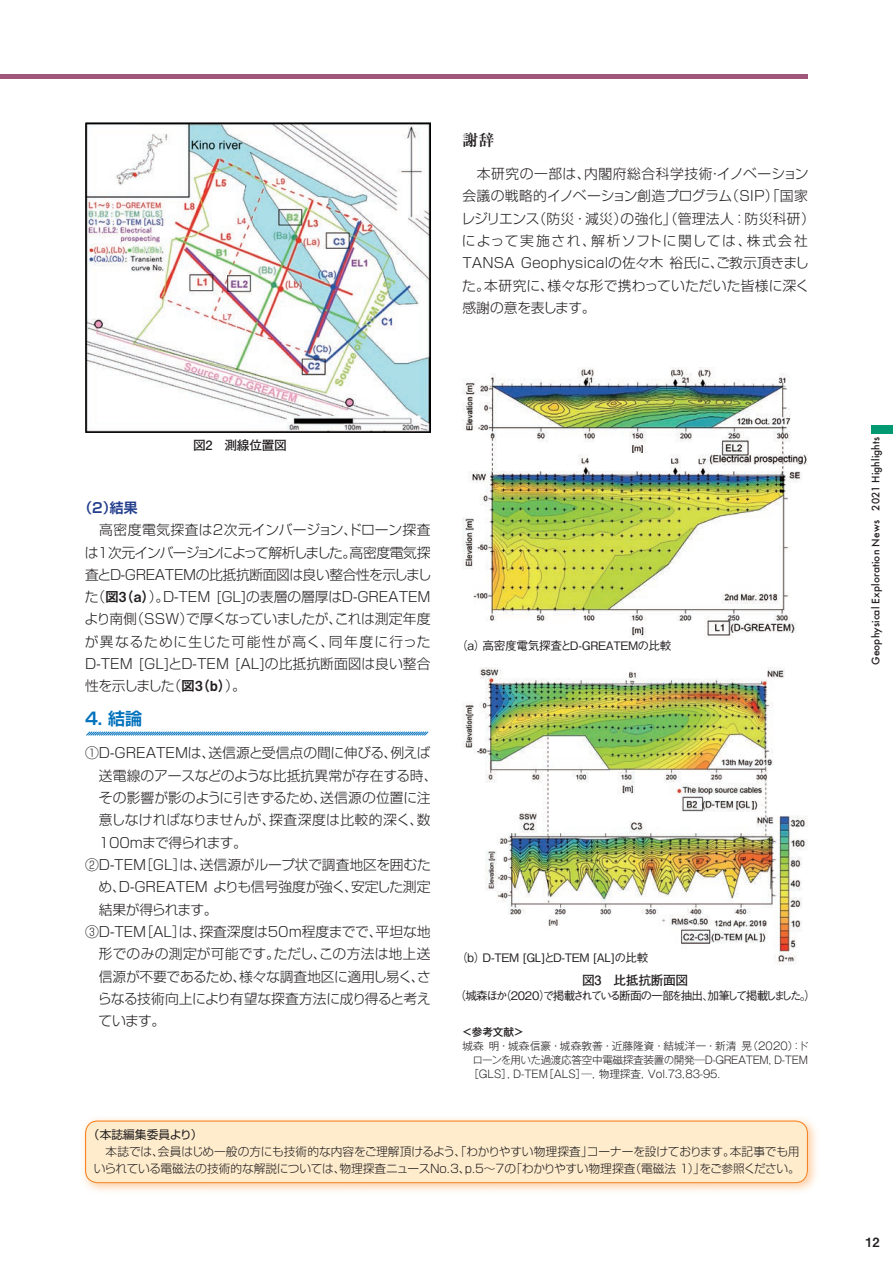
<style>
.page{position:relative;width:893px;height:1263px;background:#fff}
.page>*{position:absolute;margin:0;border:0;box-sizing:border-box;transform-origin:0 0}
.t1{font:700 16.95px "Shin Go Pro De";color:#0072bc}
.t2{font:700 15.9px "Ryumin Pro";color:#231f20}
.t3{font:300 13.8px/22.4px "Shin Go Pro";letter-spacing:-.005em;color:#231f20;text-align:justify}
.t4{font:300 13.8px "Shin Go Pro";letter-spacing:-.025em;color:#231f20}
.t5{font:300 13.8px "Shin Go Pro";letter-spacing:.015em;color:#231f20}
.t6{font:300 13.8px "Shin Go Pro";letter-spacing:-.03em;color:#231f20}
.t7{font:300 13.8px "Shin Go Pro";letter-spacing:-.055em;color:#231f20}
.t8{font:300 13.8px "Shin Go Pro";letter-spacing:-.06em;color:#231f20}
.t9{font:700 13.8px "Shin Go Pro De";color:#253f8e}
.t10{font:700 12.75px "Futo Go B101 Pro";letter-spacing:-.03em;color:#231f20}
.t11{font:12.75px "Midashi Go Pro MB31";color:#231f20}
.t12{font:300 11.7px/17px "Shin Go Pro";letter-spacing:-.01em;color:#231f20}
.t13{font:500 11.7px "Gothic BBB Pro";letter-spacing:-.03em;color:#231f20}
.t14{font:500 11.7px "Gothic BBB Pro";letter-spacing:-.16em;color:#231f20}
.t15{font:11.7px "Shin Go Pr 6";letter-spacing:.005em;color:#231f20}
.t16{font:300 10.65px "Gothic MB101 Pro";letter-spacing:-.035em;color:#231f20}
.t17{font:300 10.65px "Gothic MB101 Pro";letter-spacing:-.01em;color:#231f20}
.t18{font:300 10.65px "Gothic MB101 Pro";letter-spacing:.01em;color:#231f20}
.t19{font:500 10.65px "Gothic MB101 Pro";color:#231f20}
.t20{font:500 10.05px "Futura";letter-spacing:.01em;color:#231f20}
.s1{font-family:"Midashi Go Pro MB31";font-weight:400}
.s2{font-weight:700}
</style>
<div class="page">
<svg style="left:86px;top:731px;width:343px;height:5px;background:#82b9dd"></svg>
<div style="left:872px;top:425px;width:21px;height:9px;background:#009972"></div>
<div style="left:0;top:74px;width:808px;height:5px;background:#a1577b"></div>
<img style="left:85px;top:122px;width:346px;height:310px">
<img style="left:485px;top:812px;width:323px;height:151px">
<img style="left:462px;top:667px;width:323px;height:145px">
<img style="left:462px;top:368px;width:346px;height:269px">
<img style="left:83px;top:1118px;width:733px;height:73px">
<div style="left:85px;top:1120px;width:723px;height:63px;background:#feeccd"></div>
<p class="t2" style="left:462px;top:128px;width:33px">謝辞</p>
<p class="t3" style="left:461px;top:161px;width:355px;text-align:left">　本研究の一部は、内閣府総合科学技術・イノベーション会議の戦略的イノベーション創造プログラム（SIP）「国家レジリエンス（防災・減災）の強化」（管理法人：防災科研）によって実施され、解析ソフトに関しては、株式会社<br>TANSA Geophysicalの佐々木 裕氏に、ご教示頂きました。本研究に、様々な形で携わっていただいた皆様に深く感謝の意を表します。</p>
<p class="t10" style="left:193px;top:435px;width:95px">図2　測線位置図</p>
<p class="t9" style="left:78px;top:496px;width:61px">（2）結果</p>
<p class="t3" style="left:85px;top:517px;width:349px">　高密度電気探査は2次元インバージョン、ドローン探査は1次元インバージョンによって解析しました。高密度電気探査とD-GREATEMの比抵抗断⾯図は良い整合性を示しました（<span class="s1">図3（a）</span>）。D-TEM [GL]の表層の層厚はD-GREATEMより南側（SSW）で厚くなっていましたが、これは測定年度が異なるために生じた可能性が高く、同年度に行ったD-TEM [GL]とD-TEM [AL]の比抵抗断⾯図は良い整合性を示しました（<span class="s1">図3（b）</span>）。</p>
<p class="t1" style="left:85px;top:705px;width:58px">4. 結論</p>
<p class="t3" style="left:85px;top:740px;width:347px">①D-GREATEMは、送信源と受信点の間に伸びる、例えば</p>
<p class="t3" style="left:99px;top:763px;width:340px">送電線のアースなどのような比抵抗異常が存在する時、</p>
<p class="t3" style="left:99px;top:785px;width:333px">その影響が影のように引きずるため、送信源の位置に注</p>
<p class="t5" style="left:99px;top:809px;width:333px">意しなければなりませんが、探査深度は比較的深く、数</p>
<p class="t7" style="left:99px;top:831px;width:150px">100mまで得られます。</p>
<p class="t3" style="left:85px;top:852px;width:347px">②D-TEM［GL］は、送信源がループ状で調査地区を囲むた</p>
<p class="t3" style="left:99px;top:874px;width:333px">め、D-GREATEM よりも信号強度が強く、安定した測定</p>
<p class="t8" style="left:99px;top:898px;width:120px">結果が得られます。</p>
<p class="t3" style="left:85px;top:919px;width:347px">③D-TEM［AL］は、探査深度は50m程度までで、平坦な地</p>
<p class="t3" style="left:99px;top:941px;width:333px">形でのみの測定が可能です。ただし、この方法は地上送</p>
<p class="t4" style="left:99px;top:965px;width:334px">信源が不要であるため、様々な調査地区に適用し易く、さ</p>
<p class="t6" style="left:98px;top:987px;width:335px">らなる技術向上により有望な探査方法に成り得ると考え</p>
<p class="t3" style="left:99px;top:1008px;width:68px">ています。</p>
<p class="t13" style="left:456px;top:636px;width:217px">（a）高密度電気探査とD-GREATEMの比較</p>
<p class="t13" style="left:456px;top:948px;width:194px">（b）D-TEM [GL]とD-TEM [AL]の比較</p>
<p class="t10" style="left:582px;top:970px;width:108px">図3　比抵抗断面図</p>
<p class="t14" style="left:455px;top:986px;width:363px">（城森ほか（2020）で掲載されている断面の一部を抽出、加筆して掲載しました。）</p>
<p class="t19" style="left:462px;top:1023px;width:64px">＜参考文献＞</p>
<p class="t18" style="left:462px;top:1037px;width:348px">城森 明・城森信豪・城森敦善・近藤隆資・結城洋一・新清 晃（2020）：ド</p>
<p class="t16" style="left:473px;top:1051px;width:337px">ローンを⽤いた過渡応答空中電磁探査装置の開発<span class="s2">─</span>D-GREATEM, D-TEM</p>
<p class="t17" style="left:468px;top:1065px;width:253px">［GLS］, D-TEM［ALS］<span class="s2">─</span>，物理探査，Vol.73，83-95.</p>
<p class="t15" style="left:88px;top:1125px;width:116px">（本誌編集委員より）</p>
<p class="t12" style="left:94px;top:1142px;width:708px">　本誌では、会員はじめ一般の方にも技術的な内容をご理解頂けるよう、「わかりやすい物理探査」コーナーを設けております。本記事でも用いられている電磁法の技術的な解説については、物理探査ニュースNo.3、p.5～7の「わかりやすい物理探査（電磁法 1）」をご参照ください。</p>
<p class="t20" style="left:869px;top:665px;width:230px;rotate:-90deg">Geophysical Exploration News 2021 Highlights</p>
<p class="t11" style="left:865px;top:1231px;width:16px">12</p>
</div>
